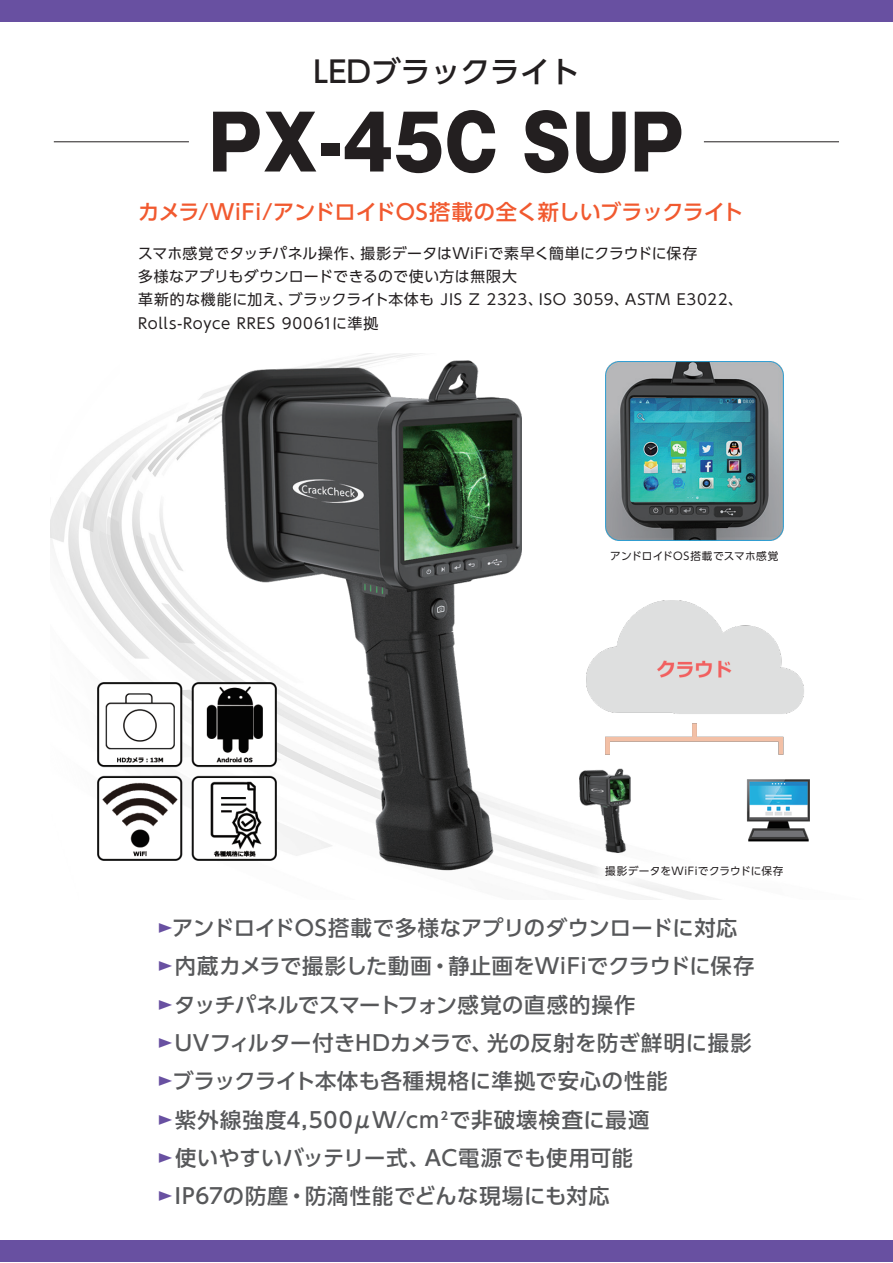
<style>
.page{position:relative;width:893px;height:1263px;background:#fff}
.page>*{position:absolute;margin:0;border:0;box-sizing:border-box;transform-origin:0 0}
.t1{font:800 74.4px "Gothic MB101 Pr 6 N";color:#231f20;scale:.9 1}
.t2{font:500 29.7px "UD Shin Go Pr 6 N";color:#231f20}
.t3{font:500 21.3px/38.2px "UD Shin Go Pr 6 N";letter-spacing:.02em;color:#57585a}
.t4{font:500 21.3px "UD Shin Go Pr 6 N";letter-spacing:-.015em;color:#f1592f}
.t5{font:14.85px/23.4px "UD Shin Go Pr 6 N";letter-spacing:.035em;color:#231f20}
.t6{font:10.65px "UD Shin Go Pr 6 N";letter-spacing:.035em;color:#231f20}
</style>
<div class="page">
<div style="left:0;top:0;width:893px;height:21px;background:#6850a1"></div>
<div style="left:0;top:1240px;width:893px;height:21px;background:#6850a1"></div>
<img style="left:50px;top:388px;width:760px;height:509px">
<hr style="left:54px;top:141px;width:135px;height:1px;background:#231f20">
<hr style="left:704px;top:141px;width:135px;height:1px;background:#231f20">
<img style="left:592px;top:530px;width:206px;height:51px">
<img style="left:601px;top:541px;width:187px;height:32px">
<img style="left:586px;top:852px;width:216px;height:44px">
<img style="left:596px;top:856px;width:197px;height:32px">
<img style="left:221px;top:360px;width:300px;height:510px">
<img style="left:605px;top:361px;width:179px;height:179px">
<img style="left:580px;top:600px;width:229px;height:252px">
<img style="left:97px;top:682px;width:179px;height:178px">
<h2 class="t2" style="left:313px;top:48px;width:267px">LEDブラックライト</h2>
<h1 class="t1" style="left:208px;top:81px;width:531px">PX-45C SUP</h1>
<p class="t4" style="left:138px;top:195px;width:606px">カメラ/WiFi/アンドロイドOS搭載の全く新しいブラックライト</p>
<p class="t5" style="left:138px;top:241px;width:606px">スマホ感覚でタッチパネル操作、撮影データはWiFiで素早く簡単にクラウドに保存<br>多様なアプリもダウンロードできるので使い方は無限大<br>革新的な機能に加え、ブラックライト本体も JIS Z 2323、ISO 3059、ASTM E3022、Rolls-Royce RRES 90061に準拠</p>
<p class="t6" style="left:610px;top:547px;width:169px">アンドロイドOS搭載でスマホ感覚</p>
<p class="t6" style="left:605px;top:862px;width:180px">撮影データをWiFiでクラウドに保存</p>
<p class="t3" style="left:154px;top:908px;width:602px"><sup>▶</sup>アンドロイドOS搭載で多様なアプリのダウンロードに対応<sup>▶</sup>内蔵カメラで撮影した動画・静止画をWiFiでクラウドに保存<sup>▶</sup>タッチパネルでスマートフォン感覚の直感的操作<br><sup>▶</sup>UVフィルター付きHDカメラで、光の反射を防ぎ鮮明に撮影<sup>▶</sup>ブラックライト本体も各種規格に準拠で安心の性能<br><sup>▶</sup>紫外線強度4,500μW/cm²で非破壊検査に最適<br><sup>▶</sup>使いやすいバッテリー式、AC電源でも使用可能<br><sup>▶</sup>IP67の防塵・防滴性能でどんな現場にも対応</p>
</div>
